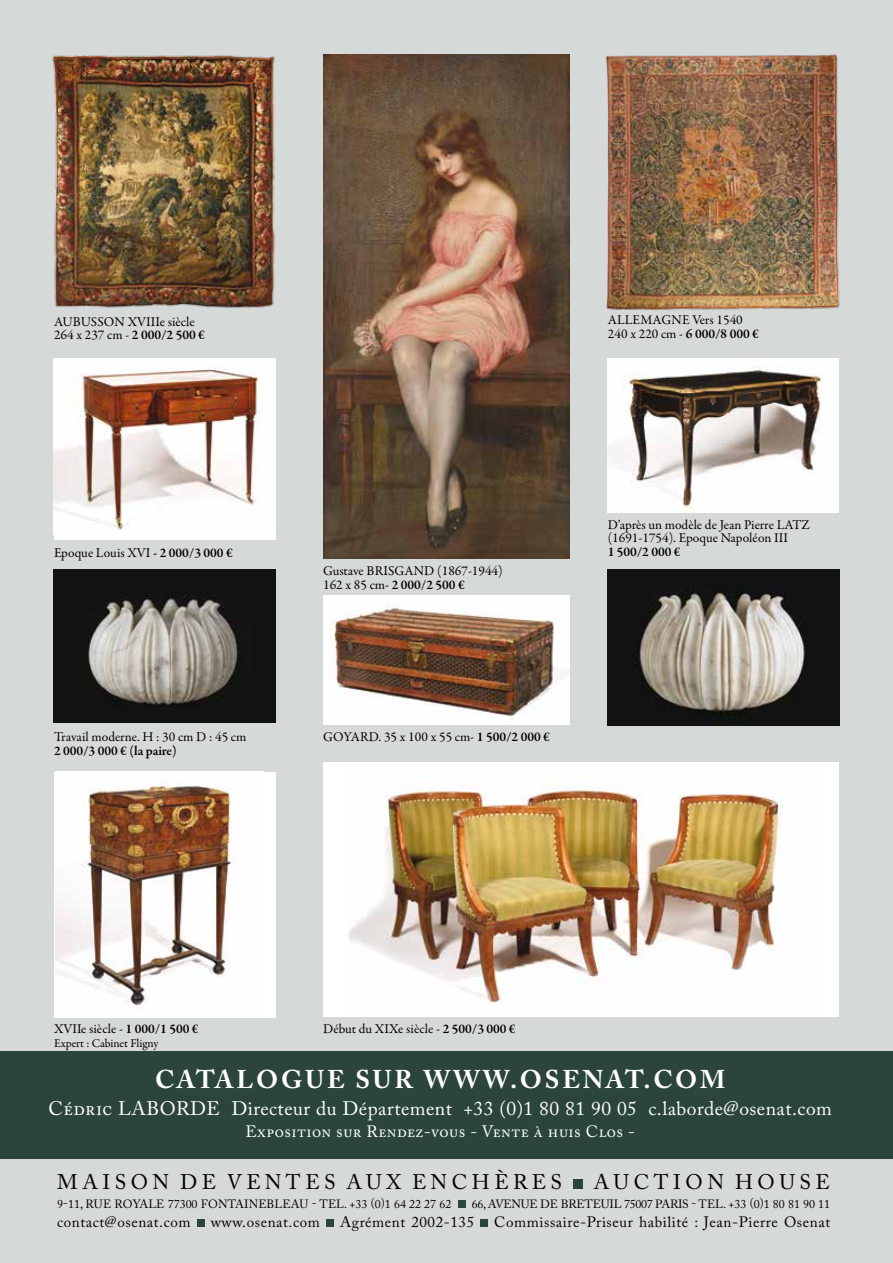
<style>
.page{position:relative;width:893px;height:1263px;background:#d5dad8}
.page>*{position:absolute;margin:0;border:0;box-sizing:border-box;transform-origin:0 0}
.t1{font:700 25.5px "Adobe Caslon Pro";letter-spacing:.115em;color:#fff}
.t2{font:21px "Adobe Caslon Pro";letter-spacing:.215em;color:#000}
.t3{font:19.5px "Adobe Caslon Pro";letter-spacing:.025em;color:#fff}
.t4{font:16.5px "Adobe Caslon Pro";letter-spacing:.025em;color:#fff}
.t5{font:15px "Adobe Caslon Pro";letter-spacing:.04em;color:#000}
.t6{font:13.5px/13.5px "Garamond Premr Pro";color:#000}
.t7{font:600 13.5px "Garamond Premr Pro";letter-spacing:-.005em;color:#000}
.t8{font:12px "Adobe Caslon Pro";letter-spacing:-.005em;color:#000}
.t9{font:12px "Garamond Premr Pro";letter-spacing:-.005em;color:#000}
.s1{font-weight:600}
</style>
<div class="page">
<div style="left:573px;top:1179px;width:10px;height:10px;background:#2b453c"></div>
<div style="left:458px;top:1200px;width:8px;height:8px;background:#2b453c"></div>
<div style="left:197px;top:1219px;width:8px;height:8px;background:#2b453c"></div>
<div style="left:326px;top:1219px;width:8px;height:8px;background:#2b453c"></div>
<div style="left:480px;top:1219px;width:8px;height:8px;background:#2b453c"></div>
<div style="left:0;top:1051px;width:893px;height:108px;background:#2b453c"></div>
<img style="left:52px;top:55px;width:223px;height:253px">
<img style="left:605px;top:54px;width:235px;height:256px">
<div style="left:54px;top:358px;width:221px;height:182px;background:#fff"></div>
<img style="left:54px;top:366px;width:206px;height:164px">
<img style="left:607px;top:358px;width:232px;height:155px">
<img style="left:607px;top:570px;width:232px;height:156px">
<img style="left:323px;top:54px;width:246px;height:504px">
<img style="left:54px;top:570px;width:221px;height:153px">
<img style="left:323px;top:595px;width:246px;height:130px">
<div style="left:323px;top:762px;width:516px;height:255px;background:#fff"></div>
<img style="left:350px;top:784px;width:432px;height:219px">
<div style="left:54px;top:772px;width:221px;height:245px;background:#fff"></div>
<img style="left:56px;top:781px;width:177px;height:225px">
<p class="t6" style="left:54px;top:315px;width:152px">AUBUSSON XVIIIe siècle<br>264 x 237 cm - <span class="s1">2 000/2 500 €</span></p>
<p class="t6" style="left:608px;top:314px;width:152px">ALLEMAGNE Vers 1540<br>240 x 220 cm - <span class="s1">6 000/8 000 €</span></p>
<p class="t6" style="left:54px;top:546px;width:180px">Epoque Louis XVI <span class="s1">- 2 000/3 000 €</span></p>
<p class="t6" style="left:54px;top:730px;width:194px">Travail moderne. H : 30 cm D : 45 cm</p>
<p class="t7" style="left:54px;top:742px;width:124px">2 000/3 000 € (la paire)</p>
<p class="t6" style="left:323px;top:564px;width:181px">Gustave BRISGAND (1867-1944)<br>162 x 85 cm- <span class="s1">2 000/2 500 €</span></p>
<p class="t6" style="left:323px;top:730px;width:228px">GOYARD. 35 x 100 x 55 cm- <span class="s1">1 500/2 000 €</span></p>
<p class="t6" style="left:608px;top:518px;width:204px">D’après un modèle de Jean Pierre LATZ (1691-1754). Epoque Napoléon III</p>
<p class="t7" style="left:608px;top:543px;width:74px">1 500/2 000 €</p>
<p class="t6" style="left:54px;top:1022px;width:146px">XVIIe siècle - <span class="s1">1 000/1 500 €</span></p>
<p class="t9" style="left:54px;top:1036px;width:106px">Expert : Cabinet Fligny</p>
<p class="t6" style="left:323px;top:1022px;width:194px">Début du XIXe siècle - <span class="s1">2 500/3 000 €</span></p>
<h1 class="t1" style="left:155px;top:1064px;width:572px">CATALOGUE SUR WWW.OSENAT.COM</h1>
<h3 class="t3" style="left:49px;top:1096px;width:785px">Cédric LABORDE Directeur du Département +33 (0)1 80 81 90 05 c.laborde@osenat.com</h3>
<p class="t4" style="left:245px;top:1122px;width:391px">Exposition sur Rendez-vous - Vente à huis Clos -</p>
<h2 class="t2" style="left:57px;top:1170px;width:506px">MAISON DE VENTES AUX ENCHÈRES</h2>
<h2 class="t2" style="left:594px;top:1170px;width:238px">AUCTION HOUSE</h2>
<p class="t8" style="left:57px;top:1197px;width:396px">9-11, RUE ROYALE 77300 FONTAINEBLEAU - TEL. +33 (0)1 64 22 27 62</p>
<p class="t8" style="left:472px;top:1197px;width:360px">66, AVENUE DE BRETEUIL 75007 PARIS - TEL. +33 (0)1 80 81 90 11</p>
<p class="t5" style="left:57px;top:1213px;width:135px">contact@osenat.com</p>
<p class="t5" style="left:211px;top:1213px;width:111px">www.osenat.com</p>
<p class="t5" style="left:340px;top:1213px;width:136px">Agrément 2002-135</p>
<p class="t5" style="left:494px;top:1213px;width:337px">Commissaire-Priseur habilité : Jean-Pierre Osenat</p>
</div>
